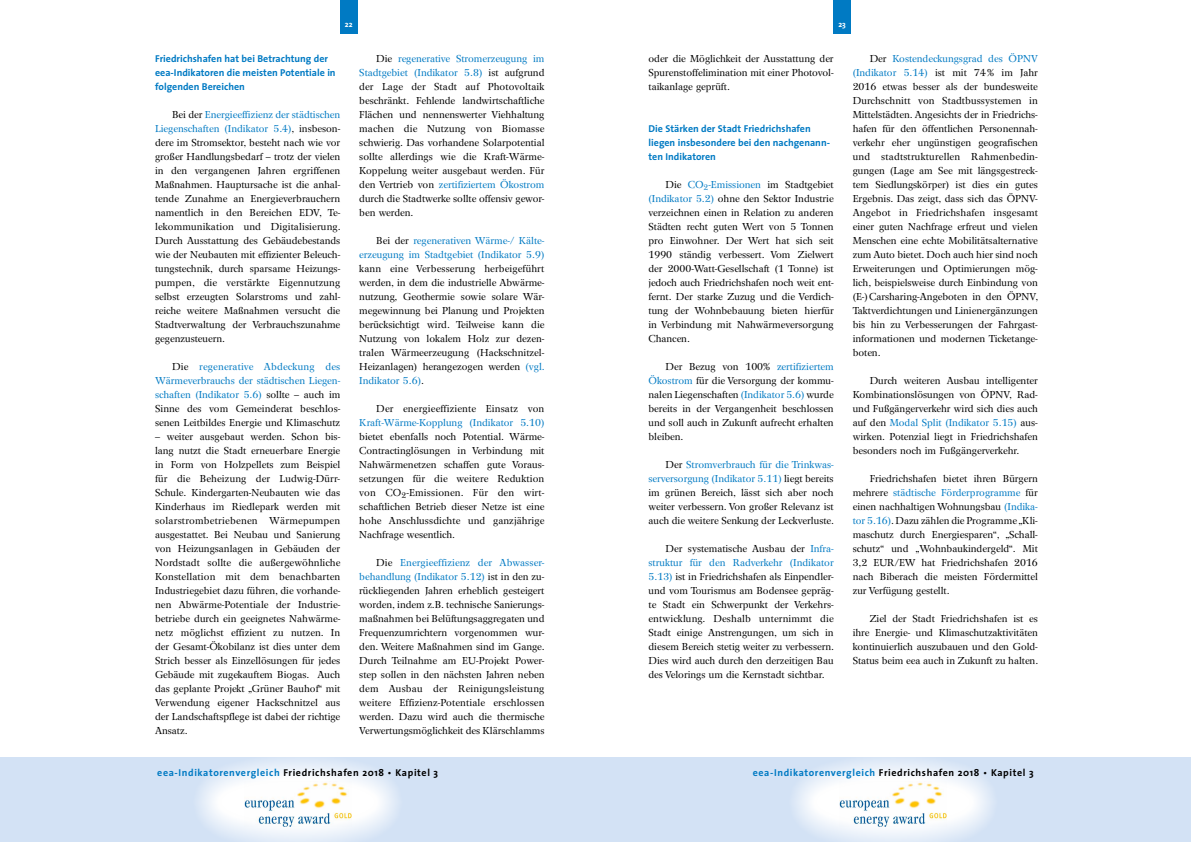
<style>
.page{position:relative;width:1191px;height:842px;background:#fff}
.page>*{position:absolute;margin:0;border:0;box-sizing:border-box;transform-origin:0 0}
.t1{font:10px/14px "Wilke";color:#000;text-align:justify}
.t2{font:700 10px/14px "The Sans";color:#007ac3}
.t3{font:700 10px "The Sans";letter-spacing:.06em;color:#000}
.t4{font:10px/14px "Wilke";color:#007ac3;text-align:right}
.t5{font:700 8px "The Sans";color:#fff}
.s1{color:#007ac3}
.s2{color:#000}
.s3{font-weight:400}
</style>
<div class="page">
<div style="left:340px;top:0;width:17px;height:34px;background:#007ac3"></div>
<div style="left:833px;top:0;width:17px;height:34px;background:#007ac3"></div>
<div style="left:0;top:757px;width:595px;height:85px;background:#d3e2f5"></div>
<svg style="left:199px;top:760px;width:198px;height:82px"></svg>
<div style="left:221px;top:781px;width:153px;height:42px;background:#fff;border-radius:50%"></div>
<img style="left:244px;top:782px;width:107px;height:44px">
<div style="left:595px;top:757px;width:596px;height:85px;background:#d3e2f5"></div>
<svg style="left:795px;top:760px;width:197px;height:82px"></svg>
<div style="left:816px;top:781px;width:154px;height:42px;background:#fff;border-radius:50%"></div>
<img style="left:839px;top:782px;width:107px;height:44px">
<p class="t5" style="left:345px;top:17px;width:9px">22</p>
<p class="t5" style="left:838px;top:17px;width:9px">23</p>
<p class="t2" style="left:155px;top:51px;width:182px">Friedrichshafen hat bei Betrachtung der eea-Indikatoren die meisten Potentiale in folgenden Bereichen</p>
<p class="t1" style="left:155px;top:108px;width:187px;text-indent:17px">Bei der <span class="s1">Energieeffizienz der städtischen Liegenschaften (Indikator 5.4)</span>, insbeson&shy;dere im Stromsektor, besteht nach wie vor großer Handlungsbedarf – trotz der vielen in den vergangenen Jahren ergriffenen Maßnahmen. Hauptursache ist die anhal&shy;tende Zunahme an Energieverbrauchern namentlich in den Bereichen EDV, Te&shy;lekommunikation und Digitalisierung.<br>Durch Ausstattung des Gebäudebestands wie der Neubauten mit effizienter Beleuch&shy;tungstechnik, durch sparsame Heizungs&shy;pumpen, die verstärkte Eigennutzung selbst erzeugten Solarstroms und zahl&shy;reiche weitere Maßnahmen versucht die Stadtverwaltung der Verbrauchszunahme gegenzusteuern.</p>
<p class="t1" style="left:155px;top:360px;width:187px;text-indent:17px">Die <span class="s1">regenerative Abdeckung des Wärmeverbrauchs der städtischen Liegen&shy;schaften (Indikator 5.6)</span> sollte – auch im Sinne des vom Gemeinderat beschlos&shy;senen Leitbildes Energie und Klimaschutz</p>
<p class="t1" style="left:155px;top:430px;width:187px">– weiter ausgebaut werden. Schon bis&shy;lang nutzt die Stadt erneuerbare Energie in Form von Holzpellets zum Beispiel für die Beheizung der Ludwig-Dürr-Schule. Kindergarten-Neubauten wie das Kinderhaus im Riedlepark werden mit solarstrombetriebenen Wärmepumpen ausgestattet. Bei Neubau und Sanierung von Heizungsanlagen in Gebäuden der Nordstadt sollte die außergewöhnliche Konstellation mit dem benachbarten Industriegebiet dazu führen, die vorhande&shy;nen Abwärme-Potentiale der Industrie&shy;betriebe durch ein geeignetes Nahwärme&shy;netz möglichst effizient zu nutzen. In der Gesamt-Ökobilanz ist dies unter dem Strich besser als Einzellösungen für jedes Gebäude mit zugekauftem Biogas. Auch das geplante Projekt „Grüner Bauhof“ mit Verwendung eigener Hackschnitzel aus der Landschaftspflege ist dabei der richtige Ansatz.</p>
<p class="t1" style="left:359px;top:52px;width:187px;text-indent:17px">Die <span class="s1">regenerative Stromerzeugung im Stadtgebiet (Indikator 5.8)</span> ist aufgrund der Lage der Stadt auf Photovoltaik beschränkt. Fehlende landwirtschaftliche Flächen und nennenswerter Viehhaltung machen die Nutzung von Biomasse schwierig. Das vorhandene Solarpotential sollte allerdings wie die Kraft-Wärme-Koppelung weiter ausgebaut werden. Für den Vertrieb von <span class="s1">zertifiziertem Ökostrom </span>durch die Stadtwerke sollte offensiv gewor&shy;ben werden.</p>
<p class="t4" style="left:359px;top:234px;width:187px"><span class="s2">Bei der</span> regenerativen Wärme-/ Kälte&shy;erzeugung im Stadtgebiet (Indikator 5.9)</p>
<p class="t1" style="left:359px;top:262px;width:187px">kann eine Verbesserung herbeigeführt werden, in dem die industrielle Abwärme&shy;nutzung, Geothermie sowie solare Wär&shy;megewinnung bei Planung und Projekten berücksichtigt wird. Teilweise kann die Nutzung von lokalem Holz zur dezen&shy;tralen Wärmeerzeugung (Hackschnitzel-Heizanlagen) herangezogen werden <span class="s1">(vgl.<br>Indikator 5.6)</span>.</p>
<p class="t1" style="left:376px;top:402px;width:169px">Der energieeffiziente Einsatz von</p>
<p class="t4" style="left:359px;top:416px;width:187px">Kraft-Wärme-Kopplung (Indikator 5.10)</p>
<p class="t1" style="left:359px;top:430px;width:187px">bietet ebenfalls noch Potential. Wärme-Contractinglösungen in Verbindung mit Nahwärmenetzen schaffen gute Voraus&shy;setzungen für die weitere Reduktion von CO<sub>2</sub>-Emissionen. Für den wirt&shy;schaftlichen Betrieb dieser Netze ist eine hohe Anschlussdichte und ganzjährige Nachfrage wesentlich.</p>
<p class="t1" style="left:359px;top:556px;width:187px;text-indent:17px">Die <span class="s1">Energieeffizienz der Abwasser&shy;behandlung (Indikator 5.12)</span> ist in den zu&shy;rückliegenden Jahren erheblich gesteigert worden, indem z.B. technische Sanierungs&shy;maßnahmen bei Belüftungsaggregaten und Frequenzumrichtern vorgenommen wur&shy;den. Weitere Maßnahmen sind im Gange.<br>Durch Teilnahme am EU-Projekt Power&shy;step sollen in den nächsten Jahren neben dem Ausbau der Reinigungsleistung weitere Effizienz-Potentiale erschlossen werden. Dazu wird auch die thermische Verwertungsmöglichkeit des Klärschlamms</p>
<p class="t1" style="left:648px;top:52px;width:187px">oder die Möglichkeit der Ausstattung der Spurenstoffelimination mit einer Photovol&shy;taikanlage geprüft.</p>
<p class="t2" style="left:648px;top:122px;width:183px">Die Stärken der Stadt Friedrichshafen liegen insbesondere bei den nachgenann&shy;ten Indikatoren</p>
<p class="t1" style="left:648px;top:178px;width:187px;text-indent:17px">Die <span class="s1">CO</span><sub>2</sub><span class="s1">-Emissionen</span> im Stadtgebiet <span class="s1">(Indikator 5.2)</span> ohne den Sektor Industrie verzeichnen einen in Relation zu anderen Städten recht guten Wert von 5 Tonnen pro Einwohner. Der Wert hat sich seit 1990 ständig verbessert. Vom Zielwert der 2000-Watt-Gesellschaft (1 Tonne) ist jedoch auch Friedrichshafen noch weit ent&shy;fernt. Der starke Zuzug und die Verdich&shy;tung der Wohnbebauung bieten hierfür in Verbindung mit Nahwärmeversorgung Chancen.</p>
<p class="t1" style="left:648px;top:360px;width:187px;text-indent:17px">Der Bezug von 100% <span class="s1">zertifiziertem Ökostrom</span> für die Versorgung der kommu&shy;nalen Liegenschaften <span class="s1">(Indikator 5.6)</span> wurde bereits in der Vergangenheit beschlossen und soll auch in Zukunft aufrecht erhalten bleiben.</p>
<p class="t1" style="left:648px;top:458px;width:187px;text-indent:17px">Der <span class="s1">Stromverbrauch für die Trinkwas&shy;serversorgung (Indikator 5.11)</span> liegt bereits im grünen Bereich, lässt sich aber noch weiter verbessern. Von großer Relevanz ist auch die weitere Senkung der Leckverluste.</p>
<p class="t1" style="left:648px;top:542px;width:187px;text-indent:17px">Der systematische Ausbau der <span class="s1">Infra&shy;struktur für den Radverkehr (Indikator 5.13)</span> ist in Friedrichshafen als Einpendler&shy;und vom Tourismus am Bodensee gepräg&shy;te Stadt ein Schwerpunkt der Verkehrs&shy;entwicklung. Deshalb unternimmt die Stadt einige Anstrengungen, um sich in diesem Bereich stetig weiter zu verbessern.<br>Dies wird auch durch den derzeitigen Bau des Velorings um die Kernstadt sichtbar.</p>
<p class="t1" style="left:852px;top:52px;width:187px;text-indent:17px">Der <span class="s1">Kostendeckungsgrad des ÖPNV (Indikator 5.14)</span> ist mit 74% im Jahr 2016 etwas besser als der bundesweite Durchschnitt von Stadtbussystemen in Mittelstädten. Angesichts der in Friedrichs&shy;hafen für den öffentlichen Personennah&shy;verkehr eher ungünstigen geografischen und stadtstrukturellen Rahmenbedin&shy;gungen (Lage am See mit längsgestreck&shy;tem Siedlungskörper) ist dies ein gutes Ergebnis. Das zeigt, dass sich das ÖPNV-Angebot in Friedrichshafen insgesamt einer guten Nachfrage erfreut und vielen Menschen eine echte Mobilitätsalternative zum Auto bietet. Doch auch hier sind noch Erweiterungen und Optimierungen mög&shy;lich, beispielsweise durch Einbindung von (E-)Carsharing-Angeboten in den ÖPNV, Taktverdichtungen und Linienergänzungen bis hin zu Verbesserungen der Fahrgast&shy;informationen und modernen Ticketange&shy;boten.</p>
<p class="t1" style="left:852px;top:374px;width:187px;text-indent:17px">Durch weiteren Ausbau intelligenter Kombinationslösungen von ÖPNV, Rad&shy;und Fußgängerverkehr wird sich dies auch auf den <span class="s1">Modal Split (Indikator 5.15)</span> aus&shy;wirken. Potenzial liegt in Friedrichshafen besonders noch im Fußgängerverkehr.</p>
<p class="t1" style="left:852px;top:472px;width:187px;text-indent:17px">Friedrichshafen bietet ihren Bürgern mehrere <span class="s1">städtische Förderprogramme</span> für einen nachhaltigen Wohnungsbau <span class="s1">(Indika&shy;tor 5.16)</span>. Dazu zählen die Programme „Kli&shy;maschutz durch Energiesparen“, „Schall&shy;schutz“ und „Wohnbaukindergeld“. Mit 3,2 EUR/EW hat Friedrichshafen 2016 nach Biberach die meisten Fördermittel zur Verfügung gestellt.</p>
<p class="t1" style="left:852px;top:612px;width:187px;text-indent:17px">Ziel der Stadt Friedrichshafen ist es ihre Energie- und Klimaschutzaktivitäten kontinuierlich auszubauen und den Gold-Status beim eea auch in Zukunft zu halten.</p>
<p class="t3" style="left:157px;top:764px;width:282px"><span class="s1">eea-Indikatorenvergleich</span> Friedrichshafen 2018 <span class="s3">•</span> Kapitel 3</p>
<p class="t3" style="left:753px;top:764px;width:282px"><span class="s1">eea-Indikatorenvergleich</span> Friedrichshafen 2018 <span class="s3">•</span> Kapitel 3</p>
</div>
